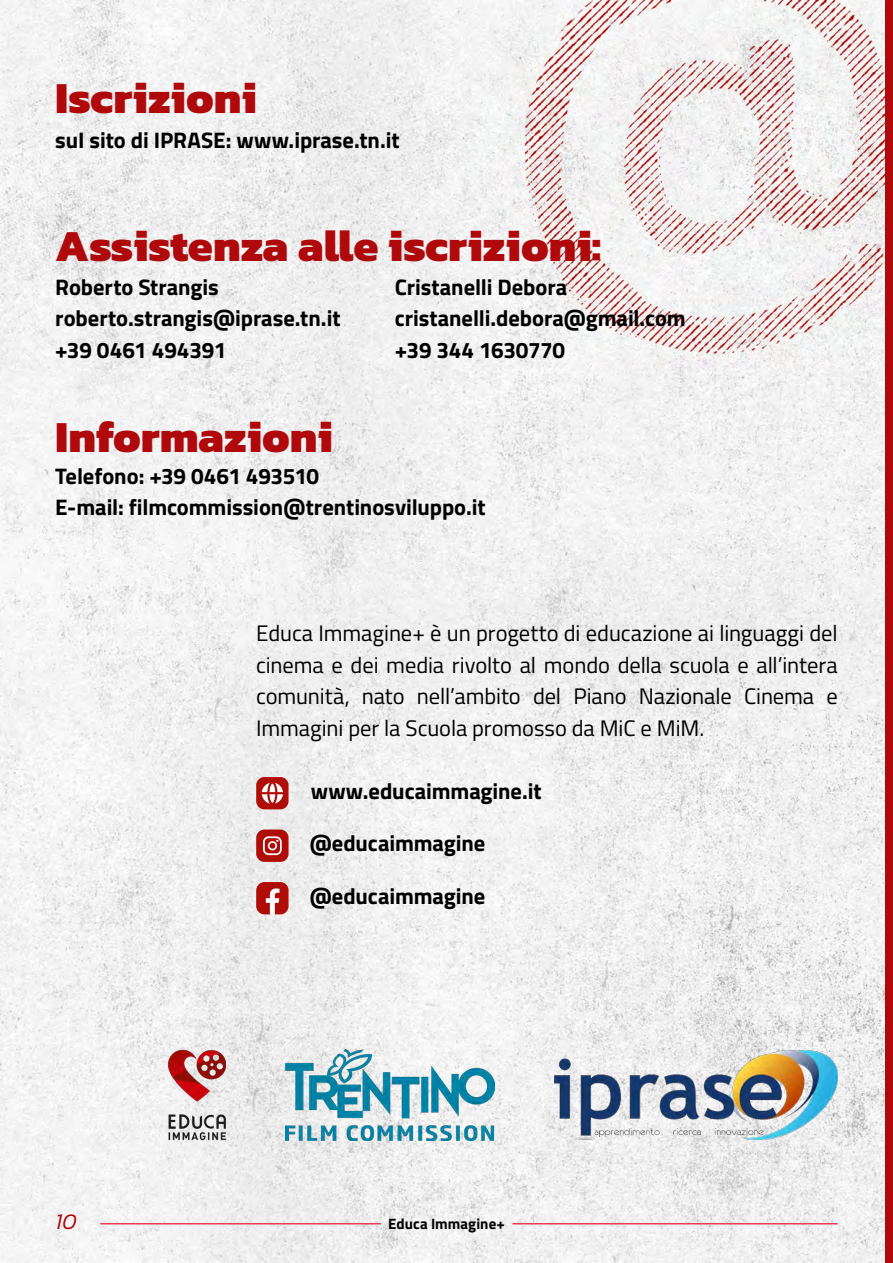
<style>
.page{position:relative;width:893px;height:1263px;background:#fff}
.page>*{position:absolute;margin:0;border:0;box-sizing:border-box;transform-origin:0 0}
.t1{font:800 45px "Kanit";color:#af090c}
.t2{font:700 22.5px/31.5px "Titillium Web";letter-spacing:-.005em;color:#000}
.t3{font:22.5px/31.5px "Titillium Web";letter-spacing:-.005em;color:#000;text-align:justify}
.t4{font:italic 300 22.5px "Kanit";color:#af090c}
.t5{font:700 15px "Titillium Web";letter-spacing:.005em;color:#000}
</style>
<div class="page">
<img style="left:0;top:0;width:885px;height:1263px">
<svg style="left:256px;top:882px;width:33px;height:32px"></svg>
<div style="left:256px;top:829px;width:33px;height:33px;background:#b00d08;border-radius:8px"></div>
<svg style="left:263px;top:836px;width:19px;height:19px"></svg>
<div style="left:256px;top:777px;width:33px;height:32px;background:#b00d08;border-radius:8px"></div>
<svg style="left:262px;top:783px;width:21px;height:20px"></svg>
<img style="left:286px;top:1049px;width:208px;height:91px">
<img style="left:168px;top:1050px;width:58px;height:90px">
<img style="left:554px;top:1049px;width:284px;height:91px">
<hr style="left:100px;top:1223px;width:281px;height:1px;background:#e83e59">
<hr style="left:512px;top:1223px;width:326px;height:1px;background:#e83e59">
<div style="left:885px;top:0;width:8px;height:1263px;background:#af090c"></div>
<h1 class="t1" style="left:55px;top:63px;width:203px">Iscrizioni</h1>
<p class="t2" style="left:55px;top:123px;width:346px">suI sito di IPRASE: www.iprase.tn.it</p>
<h1 class="t1" style="left:55px;top:210px;width:547px">Assistenza alle iscrizioni:</h1>
<p class="t2" style="left:55px;top:270px;width:287px">Roberto Strangis roberto.strangis@iprase.tn.it +39 0461 494391</p>
<p class="t2" style="left:395px;top:270px;width:292px">Cristanelli Debora cristanelli.debora@gmail.com +39 344 1630770</p>
<h1 class="t1" style="left:55px;top:402px;width:279px">Informazioni</h1>
<p class="t2" style="left:55px;top:459px;width:432px">Telefono: +39 0461 493510<br>E-mail: filmcommission@trentinosviluppo.it</p>
<p class="t3" style="left:256px;top:617px;width:583px">Educa Immagine+ è un progetto di educazione ai linguaggi del cinema e dei media rivolto al mondo della scuola e all’intera comunità, nato nell’ambito del Piano Nazionale Cinema e Immagini per la Scuola promosso da MiC e MiM.</p>
<p class="t2" style="left:311px;top:774px;width:233px">www.educaimmagine.it</p>
<p class="t2" style="left:310px;top:826px;width:177px">@educaimmagine</p>
<p class="t2" style="left:310px;top:879px;width:177px">@educaimmagine</p>
<p class="t4" style="left:55px;top:1206px;width:23px">10</p>
<p class="t5" style="left:388px;top:1213px;width:118px">Educa Immagine+</p>
</div>
